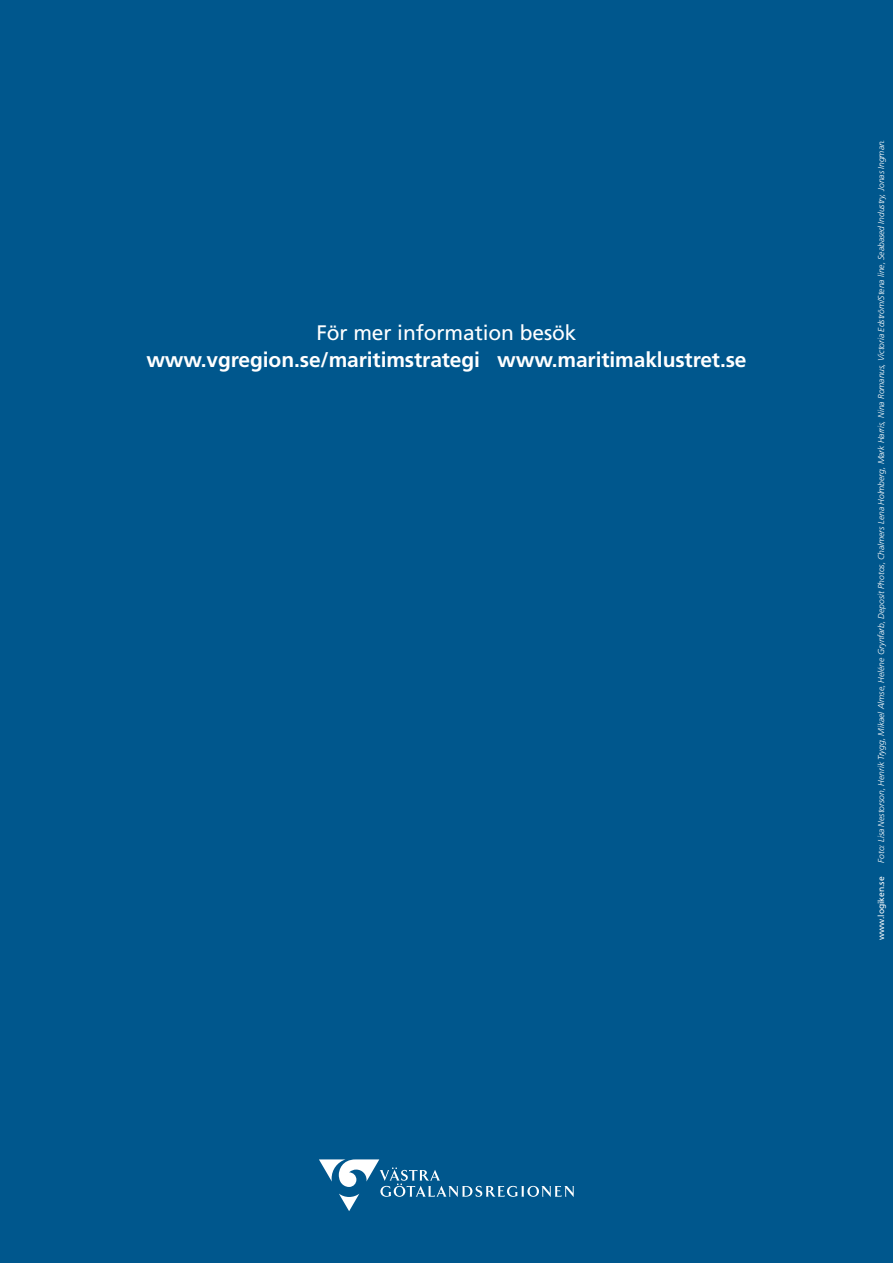
<style>
.page{position:relative;width:893px;height:1263px;background:#00578d}
.page>*{position:absolute;margin:0;border:0;box-sizing:border-box;transform-origin:0 0}
.t1{font:700 21px "Frutiger";letter-spacing:-.005em;color:#fff}
.t2{font:21px "Frutiger";letter-spacing:-.005em;color:#fff}
.t3{font:italic 300 8.55px "Frutiger";letter-spacing:-.005em;color:#fff}
.t4{font:8.55px "Frutiger";letter-spacing:-.005em;color:#fff}
</style>
<div class="page">
<svg style="left:319px;top:1159px;width:255px;height:52px"></svg>
<h1 class="t2" style="left:316px;top:320px;width:262px">För mer information besök</h1>
<h1 class="t1" style="left:146px;top:347px;width:602px">www.vgregion.se/maritimstrategi www.maritimaklustret.se</h1>
<p class="t3" style="left:876px;top:863px;width:725px;rotate:-90deg">Foto: Lisa Nestorson, Henrik Trygg, Mikael Almse, Heléne Grynfarb, Deposit Photos, Chalmers Lena Holmberg, Mark Harris, Nina Romanus, Victoria Edström/Stena line, Seabased Industry, Jonas Ingman.</p>
<p class="t4" style="left:876px;top:940px;width:65px;rotate:-90deg">www.logiken.se</p>
</div>
